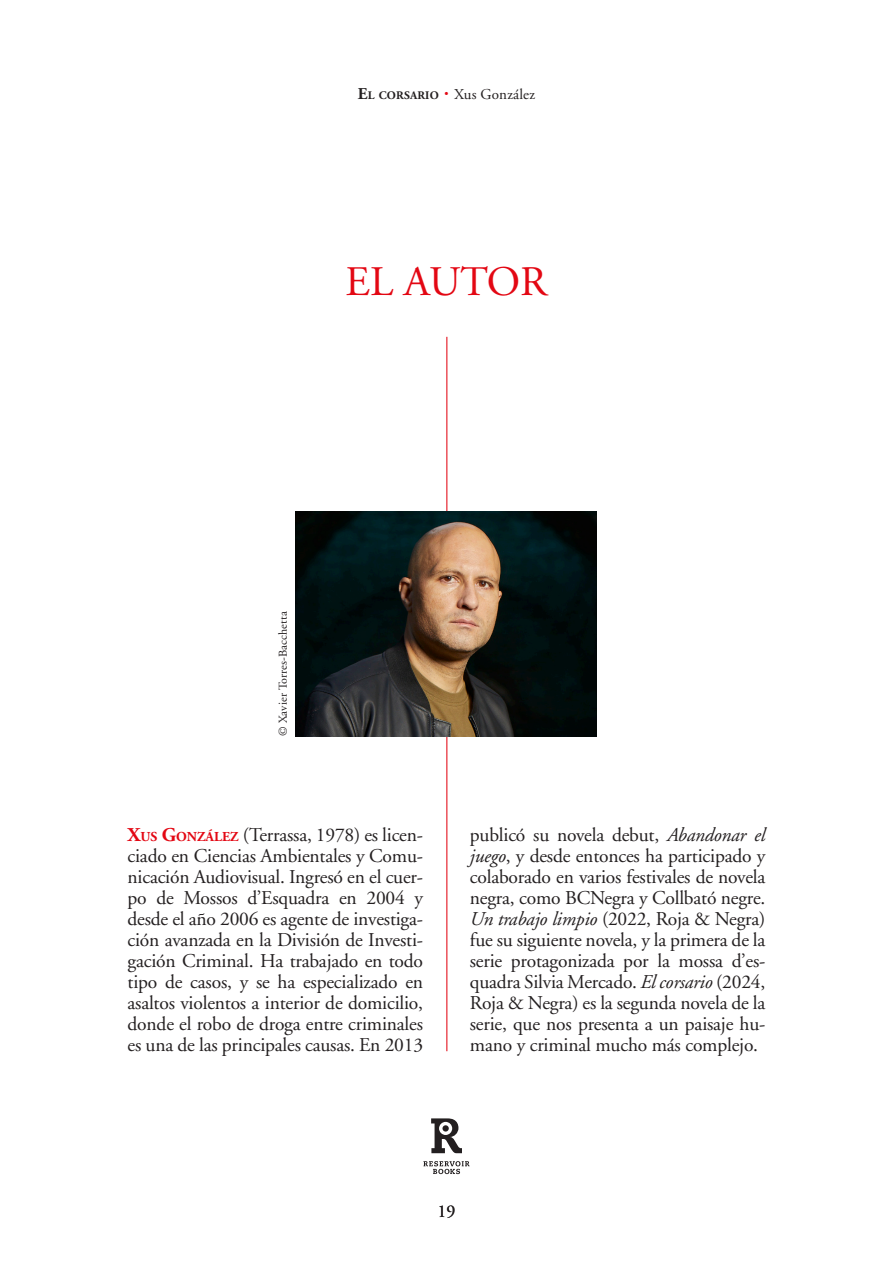
<style>
.page{position:relative;width:893px;height:1263px;background:#fff}
.page>*{position:absolute;margin:0;border:0;box-sizing:border-box;transform-origin:0 0}
.epígrafes{font:42px "Adobe Garamond";color:#e30713}
.parrafo-sin-sangria{font:19.5px/21px "Adobe Garamond";letter-spacing:-.01em;color:#231f20;text-align:justify}
.t1{font:18px "Adobe Garamond";color:#231f20}
.t2{font:15px "Adobe Garamond";letter-spacing:.01em;color:#231f20}
.t3{font:12px "Adobe Garamond";letter-spacing:.01em;color:#231f20}
.t4{font:700 11.55px "Adobe Garamond Pro";letter-spacing:.015em;color:#231f20}
.s1{font-size:16.5px}
.s2{font-size:27px;color:#e30713}
.s3{font-family:"Adobe Garamond Pro";font-weight:700;color:#e30713}
.s4{font-family:"Adobe Garamond Pro";font-weight:700;font-size:13.65px;color:#e30713}
.s5{font-style:italic}
</style>
<div class="page">
<svg style="left:431px;top:1118px;width:31px;height:35px"></svg>
<svg style="left:439px;top:1122px;width:13px;height:13px"></svg>
<div style="left:442px;top:1125px;width:7px;height:6px;background:#231f20;border-radius:50%"></div>
<svg style="left:423px;top:1161px;width:46px;height:13px"></svg>
<hr style="left:446px;top:337px;width:1px;height:714px;background:#e30713">
<img style="left:295px;top:511px;width:302px;height:225px">
<p class="t4" style="left:358px;top:89px;width:82px"><span class="s1">E</span>L CORSARIO</p>
<p class="t2" style="left:443px;top:86px;width:93px"><span class="s2">·</span> Xus González</p>
<p class="epígrafes" style="left:346px;top:259px;width:203px">EL AUTOR</p>
<p class="t3" style="left:277px;top:736px;width:126px;rotate:-90deg">© Xavier Torres-Bacchetta</p>
<p class="parrafo-sin-sangria" style="left:128px;top:825px;width:297px"><span class="s3">X</span><span class="s4">US</span> <span class="s3">G</span><span class="s4">ONZÁLEZ</span> (Terrassa, 1978) es licen&shy;ciado en Ciencias Ambientales y Comu&shy;nicación Audiovisual. Ingresó en el cuer&shy;po de Mossos d’Esquadra en 2004 y desde el año 2006 es agente de investiga&shy;ción avanzada en la División de Investi&shy;gación Criminal. Ha trabajado en todo tipo de casos, y se ha especializado en asaltos violentos a interior de domicilio, donde el robo de droga entre criminales es una de las principales causas. En 2013</p>
<p class="parrafo-sin-sangria" style="left:470px;top:825px;width:297px">publicó su novela debut, <span class="s5">Abandonar el juego</span>, y desde entonces ha participado y colaborado en varios festivales de novela negra, como BCNegra y Collbató negre.<br><span class="s5">Un trabajo limpio</span> (2022, Roja &amp; Negra) fue su siguiente novela, y la primera de la serie protagonizada por la mossa d’es&shy;quadra Silvia Mercado. <span class="s5">El corsario</span> (2024, Roja &amp; Negra) es la segunda novela de la serie, que nos presenta a un paisaje hu&shy;mano y criminal mucho más complejo.</p>
<p class="t1" style="left:437px;top:1201px;width:19px">19</p>
</div>
